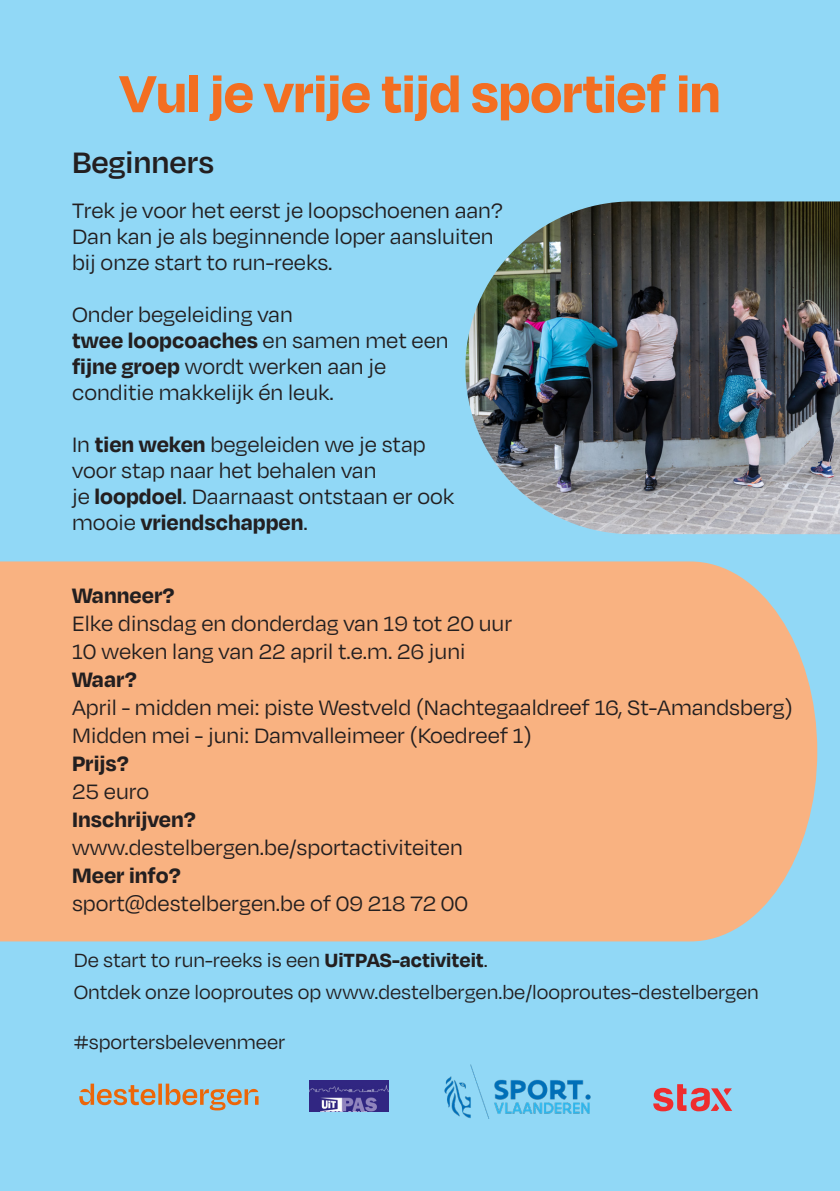
<style>
.page{position:relative;width:840px;height:1191px;background:#fff}
.page>*{position:absolute;margin:0;border:0;box-sizing:border-box;transform-origin:0 0}
.t1{font:700 60px "Degular Display";letter-spacing:.02em;color:#f36e21}
.t2{font:600 34px "Degular";color:#231f20}
.t3{font:24px/28px "Degular";color:#231f20}
.t4{font:700 24px/28px "Degular";color:#231f20}
.t5{font:22px "Degular";color:#231f20}
.s1{font-weight:700}
.s2{font-weight:400}
</style>
<div class="page">
<div style="left:0;top:0;width:839px;height:1191px;background:#91d8f6"></div>
<div style="left:0;top:561px;width:816px;height:380px;background:#f9b281"></div>
<img style="left:465px;top:201px;width:374px;height:333px">
<svg style="left:79px;top:1083px;width:179px;height:27px"></svg>
<img style="left:309px;top:1080px;width:79px;height:31px">
<svg style="left:653px;top:1084px;width:78px;height:27px"></svg>
<img style="left:444px;top:1064px;width:147px;height:54px">
<p class="t1" style="left:120px;top:58px;width:601px">Vul je vrije tijd sportief in</p>
<p class="t2" style="left:72px;top:141px;width:143px">Beginners</p>
<p class="t3" style="left:72px;top:196px;width:432px;line-height:26px">Trek je voor het eerst je loopschoenen aan?<br>Dan kan je als beginnende loper aansluiten bij onze start to run-reeks.</p>
<p class="t3" style="left:72px;top:300px;width:378px;line-height:26px">Onder begeleiding van<br><span class="s1">twee loopcoaches</span> en samen met een</p>
<p class="t3" style="left:72px;top:351px;width:315px"><span class="s1">fijne groep</span> wordt werken aan je</p>
<p class="t3" style="left:72px;top:377px;width:263px">conditie makkelijk én leuk.</p>
<p class="t3" style="left:72px;top:429px;width:355px">In <span class="s1">tien weken</span> begeleiden we je stap</p>
<p class="t3" style="left:72px;top:455px;width:306px">voor stap naar het behalen van</p>
<p class="t3" style="left:72px;top:481px;width:383px">je <span class="s1">loopdoel</span>. Daarnaast ontstaan er ook</p>
<p class="t4" style="left:72px;top:507px;width:237px"><span class="s2">mooie</span> vriendschappen<span class="s2">.</span></p>
<p class="t3" style="left:72px;top:580px;width:441px"><span class="s1">Wanneer?<br></span>Elke dinsdag en donderdag van 19 tot 20 uur</p>
<p class="t3" style="left:72px;top:636px;width:395px">10 weken lang van 22 april t.e.m. 26 juni</p>
<p class="t3" style="left:72px;top:664px;width:721px"><span class="s1">Waar?<br></span>April - midden mei: piste Westveld (Nachtegaaldreef 16, St-Amandsberg)<br>Midden mei - juni: Damvalleimeer (Koedreef 1)</p>
<p class="t4" style="left:72px;top:748px;width:79px">Prijs?<br><span class="s2">25 euro</span></p>
<p class="t3" style="left:72px;top:804px;width:392px"><span class="s1">Inschrijven? </span>www.destelbergen.be/sportactiviteiten</p>
<p class="t3" style="left:72px;top:860px;width:397px"><span class="s1">Meer info?<br></span>sport@destelbergen.be of 09 218 72 00</p>
<p class="t5" style="left:74px;top:947px;width:415px">De start to run-reeks is een <span class="s1">UiTPAS-activiteit</span>.</p>
<p class="t5" style="left:74px;top:979px;width:686px">Ontdek onze looproutes op www.destelbergen.be/looproutes-destelbergen</p>
<p class="t5" style="left:74px;top:1029px;width:213px">#sportersbelevenmeer</p>
</div>
